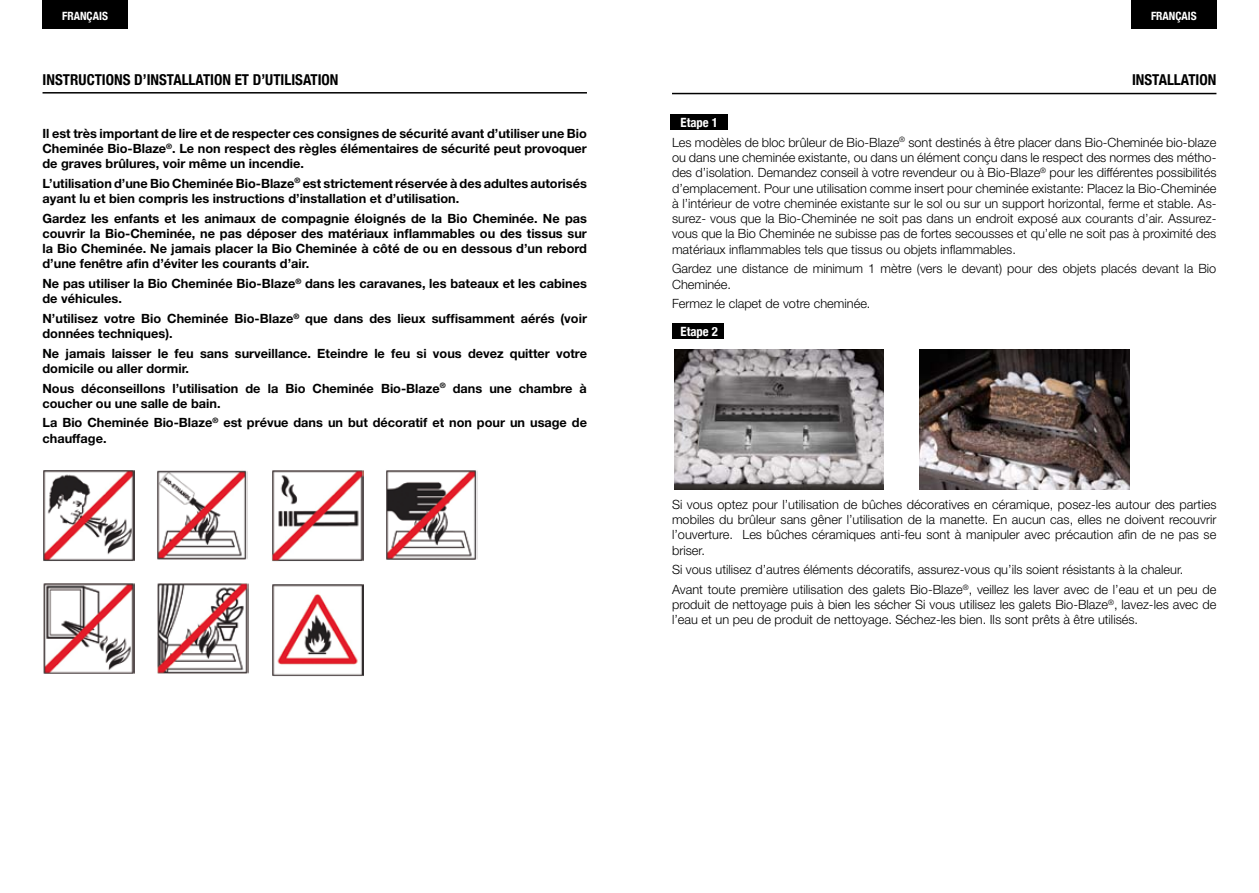
<style>
.page{position:relative;width:1259px;height:893px;background:#fff}
.page>*{position:absolute;margin:0;border:0;box-sizing:border-box;transform-origin:0 0}
.t1{font:700 condensed 15px "Helvetica Neue";color:#000}
.t2{font:300 12.75px/15.3px "Helvetica Neue";color:#000}
.t3{font:700 12.75px/15.3px "Helvetica Neue";color:#000}
.t4{font:700 condensed 12.75px "Helvetica Neue";color:#fff}
.t5{font:700 condensed 11.4px "Helvetica Neue";color:#fff}
.s1{font-weight:700;font-stretch:condensed;color:#fff}
</style>
<div class="page">
<div style="left:672px;top:323px;width:51px;height:15px;background:#000"></div>
<img style="left:674px;top:350px;width:209px;height:139px">
<img style="left:919px;top:350px;width:210px;height:139px">
<hr style="left:43px;top:92px;width:544px;height:2px;background:#000">
<div style="left:670px;top:114px;width:57px;height:16px;background:#000"></div>
<hr style="left:672px;top:93px;width:544px;height:1px;background:#000">
<img style="left:43px;top:470px;width:91px;height:91px">
<img style="left:157px;top:470px;width:91px;height:90px">
<img style="left:271px;top:470px;width:92px;height:92px">
<img style="left:386px;top:470px;width:91px;height:90px">
<img style="left:157px;top:583px;width:92px;height:90px">
<img style="left:272px;top:584px;width:91px;height:92px">
<img style="left:43px;top:583px;width:91px;height:91px">
<div style="left:43px;top:0;width:85px;height:28px;background:#000"></div>
<div style="left:1131px;top:0;width:85px;height:28px;background:#000"></div>
<p class="t5" style="left:62px;top:9px;width:37px">FRANÇAIS</p>
<p class="t5" style="left:1151px;top:9px;width:37px">FRANÇAIS</p>
<p class="t1" style="left:43px;top:71px;width:296px">INSTRUCTIONS D’INSTALLATION ET D’UTILISATION</p>
<p class="t1" style="left:1132px;top:71px;width:84px">INSTALLATION</p>
<p class="t2" style="left:672px;top:112px;width:546px;line-height:19.5px;text-indent:9px"><span class="s1">ETAPE 1<br></span>Les modèles de bloc brûleur de Bio-Blaze<sup>®</sup> sont destinés à être placer dans Bio-Cheminée bio-blaze</p>
<p class="t2" style="left:672px;top:149px;width:546px;text-align:justify">ou dans une cheminée existante, ou dans un élément conçu dans le respect des normes des métho&shy;des d’isolation. Demandez conseil à votre revendeur ou à Bio-Blaze<sup>®</sup> pour les différentes possibilités d’emplacement. Pour une utilisation comme insert pour cheminée existante: Placez la Bio-Cheminée à l’intérieur de votre cheminée existante sur le sol ou sur un support horizontal, ferme et stable. As&shy;surez- vous que la Bio-Cheminée ne soit pas dans un endroit exposé aux courants d’air. Assurez&shy;vous que la Bio Cheminée ne subisse pas de fortes secousses et qu’elle ne soit pas à proximité des matériaux inflammables tels que tissus ou objets inflammables.</p>
<p class="t2" style="left:672px;top:261px;width:546px">Gardez une distance de minimum 1 mètre (vers le devant) pour des objets placés devant la Bio<br>Cheminée.</p>
<p class="t2" style="left:672px;top:296px;width:200px">Fermez le clapet de votre cheminée.</p>
<p class="t4" style="left:680px;top:324px;width:39px">ETAPE 2</p>
<p class="t3" style="left:43px;top:125px;width:546px;text-align:justify">Il est très important de lire et de respecter ces consignes de sécurité avant d’utiliser une Bio Cheminée Bio-Blaze<sup>®</sup>. Le non respect des règles élémentaires de sécurité peut provoquer de graves brûlures, voir même un incendie.</p>
<p class="t3" style="left:43px;top:175px;width:546px">L’utilisation d’une Bio Cheminée Bio-Blaze<sup>®</sup> est strictement réservée à des adultes autorisés ayant lu et bien compris les instructions d’installation et d’utilisation.</p>
<p class="t3" style="left:43px;top:210px;width:546px;text-align:justify">Gardez les enfants et les animaux de compagnie éloignés de la Bio Cheminée. Ne pas couvrir la Bio-Cheminée, ne pas déposer des matériaux inflammables ou des tissus sur la Bio Cheminée. Ne jamais placer la Bio Cheminée à côté de ou en dessous d’un rebord d’une fenêtre afin d’éviter les courants d’air.</p>
<p class="t3" style="left:43px;top:276px;width:546px">Ne pas utiliser la Bio Cheminée Bio-Blaze<sup>®</sup> dans les caravanes, les bateaux et les cabines de véhicules.</p>
<p class="t3" style="left:43px;top:310px;width:546px">N’utilisez votre Bio Cheminée Bio-Blaze<sup>®</sup> que dans des lieux suffisamment aérés (voir données techniques).</p>
<p class="t3" style="left:43px;top:345px;width:546px">Ne jamais laisser le feu sans surveillance. Eteindre le feu si vous devez quitter votre domicile ou aller dormir.</p>
<p class="t3" style="left:43px;top:380px;width:546px">Nous déconseillons l’utilisation de la Bio Cheminée Bio-Blaze<sup>®</sup> dans une chambre à coucher ou une salle de bain.</p>
<p class="t3" style="left:43px;top:415px;width:546px">La Bio Cheminée Bio-Blaze<sup>®</sup> est prévue dans un but décoratif et non pour un usage de chauffage.</p>
<p class="t2" style="left:672px;top:496px;width:546px;text-align:justify">Si vous optez pour l’utilisation de bûches décoratives en céramique, posez-les autour des parties mobiles du brûleur sans gêner l’utilisation de la manette. En aucun cas, elles ne doivent recouvrir l’ouverture. Les bûches céramiques anti-feu sont à manipuler avec précaution afin de ne pas se briser.</p>
<p class="t2" style="left:672px;top:560px;width:546px;line-height:19.5px">Si vous utilisez d’autres éléments décoratifs, assurez-vous qu’ils soient résistants à la chaleur.<br>Avant toute première utilisation des galets Bio-Blaze<sup>®</sup>, veillez les laver avec de l’eau et un peu de</p>
<p class="t2" style="left:672px;top:597px;width:546px">produit de nettoyage puis à bien les sécher Si vous utilisez les galets Bio-Blaze<sup>®</sup>, lavez-les avec de l’eau et un peu de produit de nettoyage. Séchez-les bien. Ils sont prêts à être utilisés.</p>
</div>
